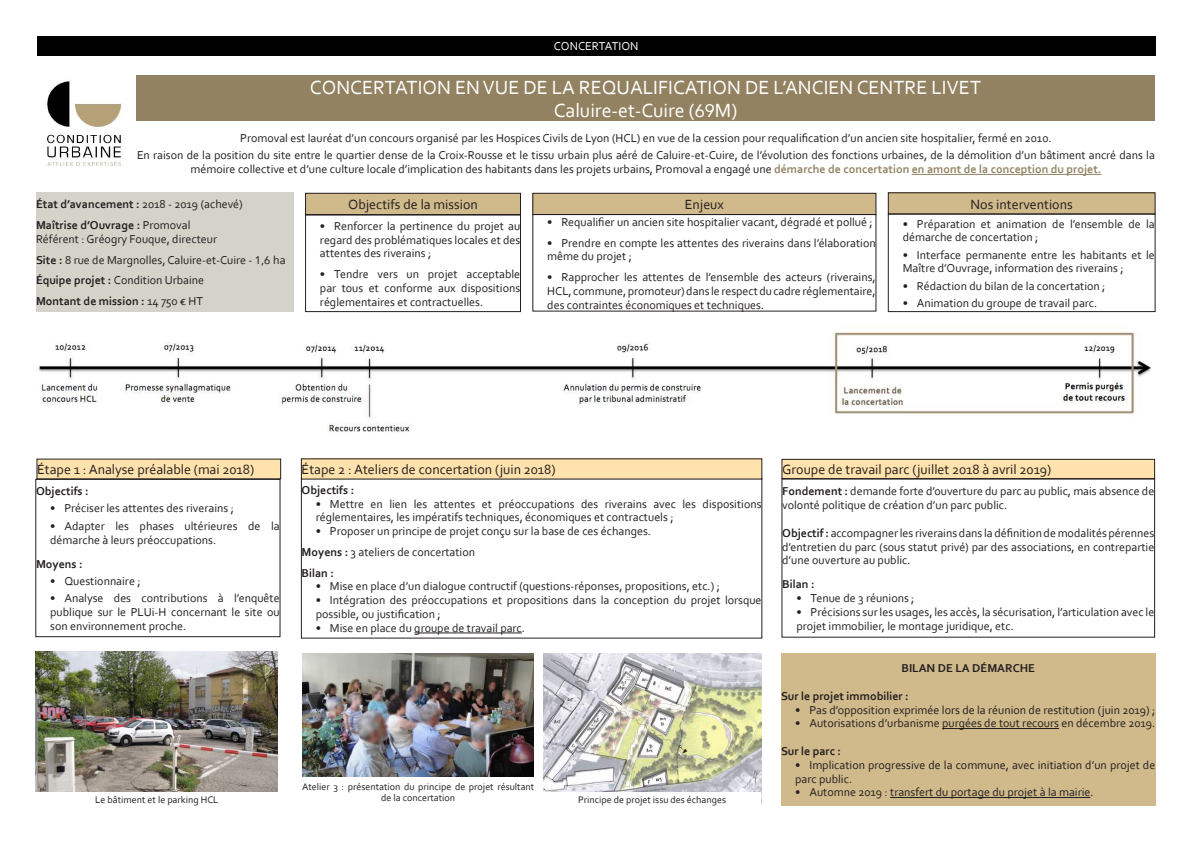
<style>
.page{position:relative;width:1191px;height:842px;background:#fff}
.page>*{position:absolute;margin:0;border:0;box-sizing:border-box;transform-origin:0 0}
.t1{font:20px/23px "Corbel";color:#fff;text-align:center}
.t2{font:14px "Corbel";color:#231f20}
.t3{font:12px/13.8px "Corbel";color:#231f20}
.t4{font:700 12px/20.7px "Corbel";color:#231f20}
.t5{font:12px "Corbel";color:#fff}
.t6{font:10px "Corbel";color:#231f20}
.s1{font-family:"Avenir";font-size:18px}
.s2{font-weight:700;color:#928261}
.s3{font-weight:400}
.s4{font-weight:700}
.s5{font-family:"Avenir";font-size:11px}
</style>
<div class="page">
<div style="left:37px;top:36px;width:1118px;height:19px;background:#000"></div>
<img style="left:47px;top:81px;width:75px;height:86px">
<div style="left:136px;top:75px;width:1019px;height:45px;background:#928261"></div>
<hr style="left:911px;top:174px;width:190px;height:1px;background:#928261">
<div style="left:305px;top:193px;width:215px;height:22px;background:#d0b98b"></div>
<div style="left:305px;top:193px;width:216px;height:22px;border:1px solid #231f20"></div>
<div style="left:305px;top:215px;width:216px;height:97px;border:1px solid #231f20"></div>
<div style="left:533px;top:193px;width:343px;height:22px;background:#d0b98b"></div>
<div style="left:532px;top:193px;width:344px;height:22px;border:1px solid #231f20"></div>
<div style="left:532px;top:214px;width:344px;height:97px;border:1px solid #231f20"></div>
<div style="left:36px;top:193px;width:258px;height:119px;background:#d4d3c9"></div>
<div style="left:888px;top:193px;width:267px;height:21px;background:#d0b98b"></div>
<div style="left:888px;top:193px;width:267px;height:21px;border:1px solid #231f20"></div>
<div style="left:888px;top:214px;width:267px;height:98px;border:1px solid #231f20"></div>
<div style="left:37px;top:459px;width:244px;height:20px;background:#ffe2ac"></div>
<div style="left:36px;top:479px;width:244px;height:158px;border:1px solid #231f20"></div>
<hr style="left:414px;top:633px;width:108px;height:1px;background:#231f20">
<div style="left:301px;top:459px;width:461px;height:20px;background:#ffe2ac"></div>
<div style="left:782px;top:459px;width:372px;height:20px;background:#ffe2ac"></div>
<div style="left:781px;top:459px;width:373px;height:20px;border:1px solid #231f20"></div>
<img style="left:302px;top:654px;width:232px;height:123px">
<img style="left:543px;top:654px;width:218px;height:138px">
<img style="left:36px;top:651px;width:242px;height:141px">
<div style="left:781px;top:654px;width:374px;height:152px;background:#d0b98b"></div>
<hr style="left:942px;top:728px;width:117px;height:1px;background:#231f20">
<hr style="left:890px;top:797px;width:200px;height:1px;background:#231f20">
<img style="left:38px;top:331px;width:1113px;height:102px">
<p class="t5" style="left:554px;top:39px;width:86px">CONCERTATION</p>
<h1 class="t1" style="left:310px;top:75px;width:672px">CONCERTATION EN VUE DE LA REQUALIFICATION DE L’ANCIEN CENTRE LIVET<br>Caluire-et-Cuire (<span class="s1">69</span>M)</h1>
<p class="t3" style="left:137px;top:129px;width:1019px;line-height:17.2px;text-align:center">Promoval est lauréat d’un concours organisé par les Hospices Civils de Lyon (HCL) en vue de la cession pour requalification d’un ancien site hospitalier, fermé en 2010.<br>En raison de la position du site entre le quartier dense de la Croix-Rousse et le tissu urbain plus aéré de Caluire-et-Cuire, de l’évolution des fonctions urbaines, de la démolition d’un bâtiment ancré dans la</p>
<p class="t3" style="left:191px;top:162px;width:912px">mémoire collective et d’une culture locale d’implication des habitants dans les projets urbains, Promoval a engagé une <span class="s2">démarche de concertation en amont de la conception du projet.</span></p>
<p class="t2" style="left:348px;top:196px;width:131px">Objectifs de la mission</p>
<p class="t3" style="left:320px;top:219px;width:202px;text-align:justify">• Renforcer la pertinence du projet au regard des problématiques locales et des attentes des riverains ;</p>
<p class="t3" style="left:320px;top:267px;width:202px;text-align:justify">• Tendre vers un projet acceptable par tous et conforme aux dispositions réglementaires et contractuelles.</p>
<p class="t4" style="left:36px;top:194px;width:208px">État d’avancement : <span class="s3">2018 - 2019 (achevé)<br></span>Maîtrise d’Ouvrage : <span class="s3">Promoval</span></p>
<p class="t3" style="left:36px;top:228px;width:251px;line-height:20.7px">Référent : Gréogry Fouque, directeur<br><span class="s4">Site :</span> 8 rue de Margnolles, Caluire-et-Cuire - <span class="s5">1,6</span> ha <span class="s4">Équipe projet :</span> Condition Urbaine<br><span class="s4">Montant de mission :</span> 14 750 € HT</p>
<p class="t2" style="left:970px;top:195px;width:104px">Nos interventions</p>
<p class="t3" style="left:902px;top:216px;width:254px">• Préparation et animation de l’ensemble de la démarche de concertation ;</p>
<p class="t3" style="left:902px;top:247px;width:254px">• Interface permanente entre les habitants et le<br>Maître d’Ouvrage, information des riverains ;</p>
<p class="t3" style="left:902px;top:278px;width:204px">• Rédaction du bilan de la concertation ;</p>
<p class="t3" style="left:902px;top:296px;width:196px">• Animation du groupe de travail parc.</p>
<p class="t2" style="left:685px;top:196px;width:41px">Enjeux</p>
<p class="t3" style="left:547px;top:215px;width:327px">• Requalifier un ancien site hospitalier vacant, dégradé et pollué ;</p>
<p class="t3" style="left:547px;top:235px;width:330px">• Prendre en compte les attentes des riverains dans l’élaboration même du projet ;</p>
<p class="t3" style="left:547px;top:270px;width:330px;text-align:justify">• Rapprocher les attentes de l’ensemble des acteurs (riverains, HCL, commune, promoteur) dans le respect du cadre réglementaire, des contraintes économiques et techniques.</p>
<p class="t2" style="left:37px;top:461px;width:219px">Étape 1 : Analyse préalable (mai 2018)</p>
<p class="t4" style="left:36px;top:481px;width:54px">Objectifs :</p>
<p class="t3" style="left:50px;top:501px;width:185px">• Préciser les attentes des riverains ;</p>
<p class="t3" style="left:50px;top:518px;width:231px">• Adapter les phases ultérieures de la démarche à leurs préoccupations.</p>
<p class="t4" style="left:36px;top:553px;width:48px">Moyens :</p>
<p class="t3" style="left:50px;top:574px;width:92px">• Questionnaire ;</p>
<p class="t3" style="left:50px;top:591px;width:231px;text-align:justify">• Analyse des contributions à l’enquête publique sur le PLUi-H concernant le site ou son environnement proche.</p>
<p class="t2" style="left:302px;top:461px;width:255px">Étape 2 : Ateliers de concertation (juin 2018)</p>
<p class="t2" style="left:782px;top:461px;width:271px">Groupe de travail parc (juillet 2018 à avril 2019)</p>
<p class="t3" style="left:782px;top:484px;width:374px"><span class="s4">Fondement :</span> demande forte d’ouverture du parc au public, mais absence de volonté politique de création d’un parc public.</p>
<p class="t3" style="left:782px;top:525px;width:374px;text-align:justify"><span class="s4">Objectif :</span> accompagner les riverains dans la définition de modalités pérennes d’entretien du parc (sous statut privé) par des associations, en contrepartie d’une ouverture au public.</p>
<p class="t4" style="left:782px;top:574px;width:34px">Bilan :</p>
<p class="t3" style="left:796px;top:591px;width:120px">• Tenue de 3 réunions ;</p>
<p class="t3" style="left:796px;top:605px;width:359px">• Précisions sur les usages, les accès, la sécurisation, l’articulation avec le projet immobilier, le montage juridique, etc.</p>
<p class="t4" style="left:302px;top:479px;width:54px">Objectifs :</p>
<p class="t3" style="left:316px;top:496px;width:447px">• Mettre en lien les attentes et préoccupations des riverains avec les dispositions réglementaires, les impératifs techniques, économiques et contractuels ;</p>
<p class="t3" style="left:302px;top:521px;width:351px;line-height:20.7px;text-indent:14px">• Proposer un principe de projet conçu sur la base de ces échanges.<br><span class="s4">Moyens :</span> 3 ateliers de concertation<br><span class="s4">Bilan :</span></p>
<p class="t3" style="left:316px;top:579px;width:406px">• Mise en place d’un dialogue contructif (questions-réponses, propositions, etc.) ;</p>
<p class="t3" style="left:316px;top:593px;width:447px">• Intégration des préoccupations et propositions dans la conception du projet lorsque possible, ou justification ;</p>
<p class="t3" style="left:316px;top:621px;width:211px">• Mise en place du groupe de travail parc.</p>
<p class="t6" style="left:302px;top:780px;width:234px">Atelier 3 : présentation du principe de projet résultant</p>
<p class="t6" style="left:95px;top:793px;width:125px">Le bâtiment et le parking HCL</p>
<p class="t6" style="left:381px;top:792px;width:76px">de la concertation</p>
<p class="t6" style="left:578px;top:793px;width:149px">Principe de projet issu des échanges</p>
<p class="t4" style="left:901px;top:657px;width:135px">BILAN DE LA DÉMARCHE</p>
<p class="t4" style="left:781px;top:685px;width:129px">Sur le projet immobilier :</p>
<p class="t3" style="left:795px;top:702px;width:362px">• Pas d’opposition exprimée lors de la réunion de restitution (juin 2019) ;</p>
<p class="t3" style="left:795px;top:716px;width:362px">• Autorisations d’urbanisme purgées de tout recours en décembre 2019.</p>
<p class="t4" style="left:781px;top:740px;width:62px">Sur le parc :</p>
<p class="t3" style="left:795px;top:758px;width:362px">• Implication progressive de la commune, avec initiation d’un projet de parc public.</p>
<p class="t3" style="left:795px;top:785px;width:300px">• Automne 2019 : transfert du portage du projet à la mairie.</p>
</div>
